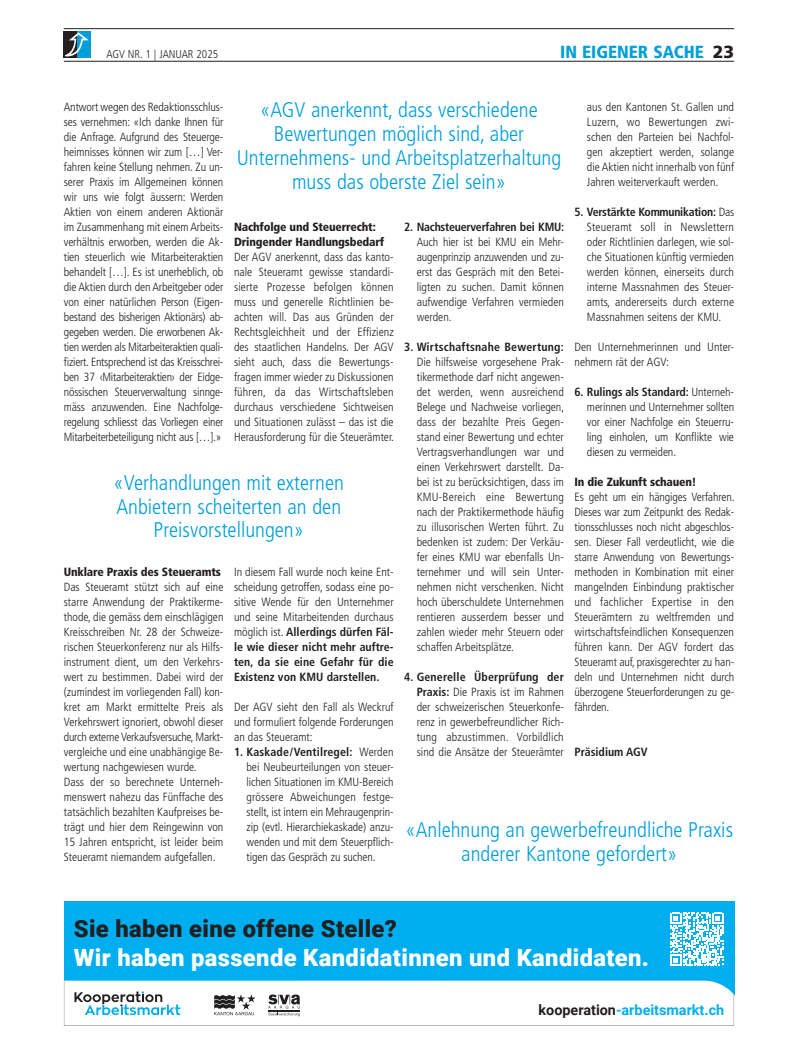
<style>
.page{position:relative;width:798px;height:1063px;background:#fff}
.page>*{position:absolute;margin:0;border:0;box-sizing:border-box;transform-origin:0 0}
.t1{font:900 23.75px "Roboto";letter-spacing:.015em;color:#fff}
.t2{font:900 23.75px "Roboto";letter-spacing:.015em;color:#231f20}
.t3{font:300 condensed 21.25px/23.8px "Frutiger LT Std";color:#009fda;text-align:center}
.t4{font:900 condensed 17.5px "Frutiger LT Std";color:#009fda}
.t5{font:700 14.38px "Roboto";color:#00aeef}
.t6{font:300 condensed 11.88px/15px "Frutiger LT Std";color:#231f20;text-align:justify}
.t7{font:900 condensed 11.88px/15px "Frutiger LT Std";letter-spacing:-.015em;color:#231f20}
.t8{font:700 condensed 11.88px "Frutiger LT Std";letter-spacing:-.02em;color:#231f20}
.t9{font:700 condensed 11.88px "Frutiger LT Std";letter-spacing:.02em;color:#231f20}
.t10{font:700 condensed 11.88px "Frutiger LT Std";color:#231f20}
.t11{font:300 condensed 11.25px "Frutiger LT Std";color:#231f20}
.s1{font-stretch:normal;color:#231f20}
.s2{font-weight:700}
.s3{color:#231f20}
</style>
<div class="page">
<hr style="left:64px;top:28px;width:669px;height:1px;background:#231f20">
<svg style="left:64px;top:32px;width:13px;height:26px"></svg>
<div style="left:77px;top:32px;width:13px;height:26px;background:#009fda"></div>
<svg style="left:65px;top:32px;width:24px;height:24px"></svg>
<hr style="left:64px;top:61px;width:669px;height:1px;background:#231f20">
<div style="left:64px;top:902px;width:669px;height:124px;background:#00aeef"></div>
<svg style="left:670px;top:913px;width:53px;height:53px"></svg>
<svg style="left:64px;top:981px;width:669px;height:45px;background:#f1f4f5"></svg>
<p class="t11" style="left:106px;top:48px;width:113px">AGV NR. 1 | JANUAR 2025</p>
<h3 class="t4" style="left:560px;top:42px;width:175px">IN EIGENER SACHE <span class="s1">23</span></h3>
<h2 class="t3" style="left:237px;top:98px;width:326px">«AGV anerkennt, dass verschiedene Bewertungen möglich sind, aber Unternehmens- und Arbeitsplatzerhaltung muss das oberste Ziel sein»</h2>
<p class="t6" style="left:586px;top:99px;width:149px">aus den Kantonen St. Gallen und Luzern, wo Bewertungen zwi&shy;schen den Parteien bei Nachfol&shy;gen akzeptiert werden, solange die Aktien nicht innerhalb von fünf Jahren weiterverkauft werden.</p>
<p class="t6" style="left:586px;top:204px;width:149px;text-indent:-12px"><span class="s2">5. Verstärkte Kommunikation:</span> Das Steueramt soll in Newslettern oder Richtlinien darlegen, wie sol&shy;che Situationen künftig vermieden werden können, einerseits durch interne Massnahmen des Steuer&shy;amts, andererseits durch externe Massnahmen seitens der KMU.</p>
<p class="t6" style="left:574px;top:339px;width:161px">Den Unternehmerinnen und Unter&shy;nehmern rät der AGV:</p>
<p class="t6" style="left:586px;top:384px;width:149px;text-indent:-12px"><span class="s2">6. Rulings als Standard:</span> Unterneh&shy;merinnen und Unternehmer sollten vor einer Nachfolge ein Steuerru&shy;ling einholen, um Konflikte wie diesen zu vermeiden.</p>
<p class="t7" style="left:574px;top:474px;width:123px">In die Zukunft schauen!</p>
<p class="t6" style="left:574px;top:489px;width:161px">Es geht um ein hängiges Verfahren.<br>Dieses war zum Zeitpunkt des Redak&shy;tionsschlusses noch nicht abgeschlos&shy;sen. Dieser Fall verdeutlicht, wie die starre Anwendung von Bewertungs&shy;methoden in Kombination mit einer mangelnden Einbindung praktischer und fachlicher Expertise in den Steuerämtern zu weltfremden und wirtschaftsfeindlichen Konsequenzen führen kann. Der AGV fordert das Steueramt auf, praxisgerechter zu han&shy;deln und Unternehmen nicht durch überzogene Steuerforderungen zu ge&shy;fährden.</p>
<p class="t10" style="left:574px;top:745px;width:75px">Präsidium AGV</p>
<p class="t6" style="left:64px;top:99px;width:161px">Antwort wegen des Redaktionsschlus&shy;ses vernehmen: «Ich danke Ihnen für die Anfrage. Aufgrund des Steuerge&shy;heimnisses können wir zum […] Ver&shy;fahren keine Stellung nehmen. Zu un&shy;serer Praxis im Allgemeinen können wir uns wie folgt äussern: Werden Aktien von einem anderen Aktionär im Zusammenhang mit einem Arbeits&shy;verhältnis erworben, werden die Ak&shy;tien steuerlich wie Mitarbeiteraktien behandelt […]. Es ist unerheblich, ob die Aktien durch den Arbeitgeber oder von einer natürlichen Person (Eigen&shy;bestand des bisherigen Aktionärs) ab&shy;gegeben werden. Die erworbenen Ak&shy;tien werden als Mitarbeiteraktien quali&shy;fiziert. Entsprechend ist das Kreisschrei&shy;ben 37 ‹Mitarbeiteraktien› der Eidge&shy;nössischen Steuerverwaltung sinnge&shy;mäss anzuwenden. Eine Nachfolge&shy;regelung schliesst das Vorliegen einer Mitarbeiterbeteiligung nicht aus […].»</p>
<p class="t7" style="left:234px;top:219px;width:152px">Nachfolge und Steuerrecht:<br>Dringender Handlungsbedarf</p>
<p class="t6" style="left:234px;top:249px;width:161px">Der AGV anerkennt, dass das kanto&shy;nale Steueramt gewisse standardi&shy;sierte Prozesse befolgen können muss und generelle Richtlinien be&shy;achten will. Das aus Gründen der Rechtsgleichheit und der Effizienz des staatlichen Handelns. Der AGV sieht auch, dass die Bewertungs&shy;fragen immer wieder zu Diskussionen führen, da das Wirtschaftsleben durchaus verschiedene Sichtweisen und Situationen zulässt – das ist die Herausforderung für die Steuerämter.</p>
<p class="t8" style="left:404px;top:220px;width:161px">2. Nachsteuerverfahren bei KMU:</p>
<p class="t6" style="left:416px;top:234px;width:149px">Auch hier ist bei KMU ein Mehr&shy;augenprinzip anzuwenden und zu&shy;erst das Gespräch mit den Betei&shy;ligten zu suchen. Damit können aufwendige Verfahren vermieden werden.</p>
<p class="t9" style="left:404px;top:340px;width:161px">3. Wirtschaftsnahe Bewertung:</p>
<p class="t6" style="left:416px;top:354px;width:149px">Die hilfsweise vorgesehene Prak&shy;tikermethode darf nicht angewen&shy;det werden, wenn ausreichend Belege und Nachweise vorliegen, dass der bezahlte Preis Gegen&shy;stand einer Bewertung und echter Vertragsverhandlungen war und einen Verkehrswert darstellt. Da&shy;bei ist zu berücksichtigen, dass im KMU-Bereich eine Bewertung nach der Praktikermethode häufig zu illusorischen Werten führt. Zu bedenken ist zudem: Der Verkäu&shy;fer eines KMU war ebenfalls Un&shy;ternehmer und will sein Unter&shy;nehmen nicht verschenken. Nicht hoch überschuldete Unternehmen rentieren ausserdem besser und zahlen wieder mehr Steuern oder schaffen Arbeitsplätze.</p>
<p class="t6" style="left:416px;top:669px;width:149px;text-indent:-12px"><span class="s2">4. Generelle Überprüfung der Praxis:</span> Die Praxis ist im Rahmen der schweizerischen Steuerkonfe&shy;renz in gewerbefreundlicher Rich&shy;tung abzustimmen. Vorbildlich sind die Ansätze der Steuerämter</p>
<h2 class="t3" style="left:114px;top:471px;width:232px">«Verhandlungen mit externen<br>Anbietern scheiterten an den<br>Preisvorstellungen»</h2>
<p class="t6" style="left:234px;top:564px;width:161px">In diesem Fall wurde noch keine Ent&shy;scheidung getroffen, sodass eine po&shy;sitive Wende für den Unternehmer und seine Mitarbeitenden durchaus möglich ist. <span class="s2">Allerdings dürfen Fäl&shy;le wie dieser nicht mehr auftre&shy;ten, da sie eine Gefahr für die Existenz von KMU darstellen.</span></p>
<p class="t6" style="left:234px;top:699px;width:161px">Der AGV sieht den Fall als Weckruf und formuliert folgende Forderungen an das Steueramt:</p>
<p class="t6" style="left:246px;top:744px;width:149px;text-indent:-12px"><span class="s2">1. Kaskade/Ventilregel:</span> Werden bei Neubeurteilungen von steuer&shy;lichen Situationen im KMU-Bereich grössere Abweichungen festge&shy;stellt, ist intern ein Mehraugenprin&shy;zip (evtl. Hierarchiekaskade) anzu&shy;wenden und mit dem Steuerpflich&shy;tigen das Gespräch zu suchen.</p>
<p class="t7" style="left:64px;top:564px;width:158px">Unklare Praxis des Steueramts</p>
<p class="t6" style="left:64px;top:579px;width:161px;text-align:left">Das Steueramt stützt sich auf eine starre Anwendung der Praktikerme&shy;thode, die gemäss dem einschlägigen Kreisschreiben Nr. 28 der Schweize&shy;rischen Steuerkonferenz nur als Hilfs&shy;instrument dient, um den Verkehrs&shy;wert zu bestimmen. Dabei wird der (zumindest im vorliegenden Fall) kon&shy;kret am Markt ermittelte Preis als Verkehrswert ignoriert, obwohl dieser durch externe Verkaufsversuche, Markt&shy;vergleiche und eine unabhängige Be&shy;wertung nachgewiesen wurde.<br>Dass der so berechnete Unterneh&shy;menswert nahezu das Fünffache des tatsächlich bezahlten Kaufpreises be&shy;trägt und hier dem Reingewinn von 15 Jahren entspricht, ist leider beim Steueramt niemandem aufgefallen.</p>
<h2 class="t3" style="left:405px;top:818px;width:329px">«Anlehnung an gewerbefreundliche Praxis anderer Kantone gefordert»</h2>
<h1 class="t2" style="left:74px;top:912px;width:324px">Sie haben eine offene Stelle?</h1>
<h1 class="t1" style="left:74px;top:940px;width:576px">Wir haben passende Kandidatinnen und Kandidaten.</h1>
<p class="t5" style="left:538px;top:1000px;width:187px"><span class="s3">kooperation</span>-arbeitsmarkt.ch</p>
</div>
